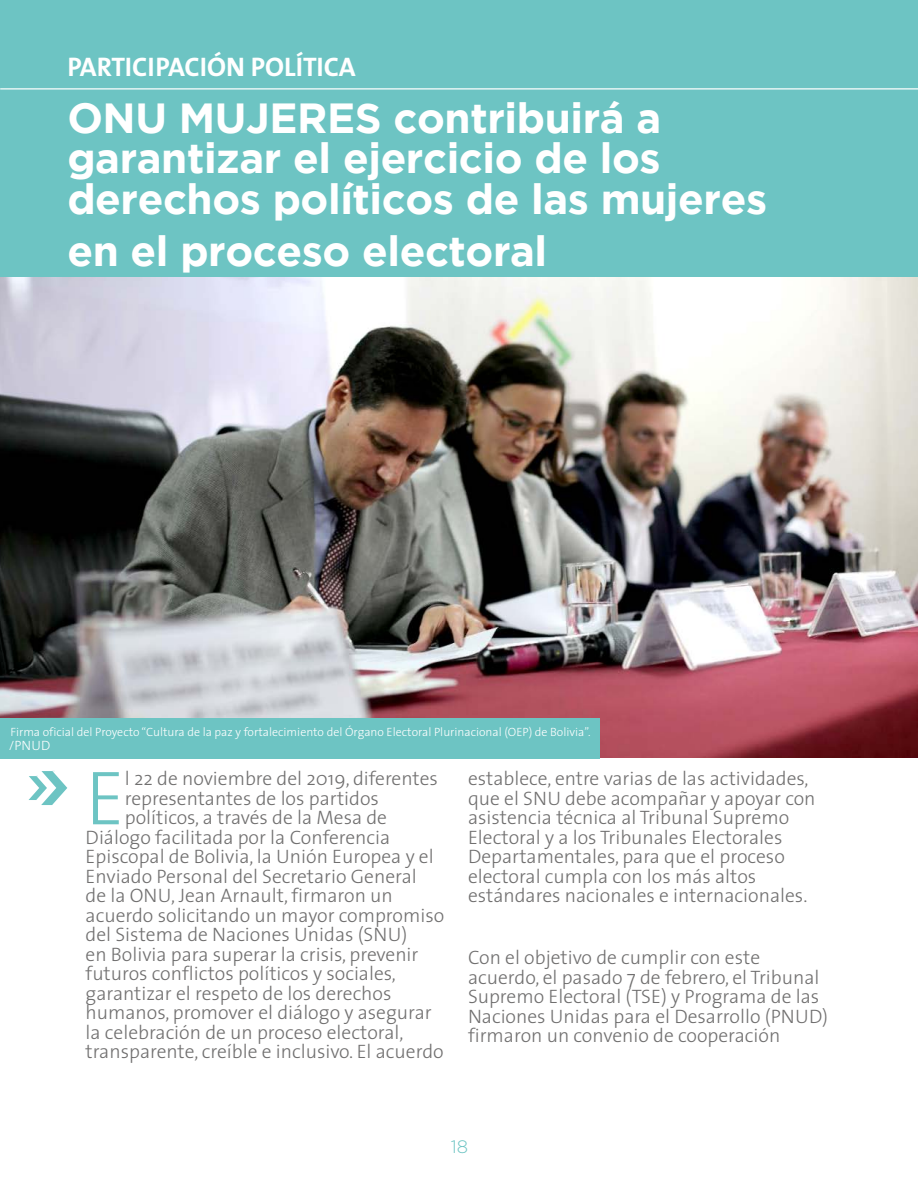
<style>
.page{position:relative;width:918px;height:1188px;background:#fff}
.page>*{position:absolute;margin:0;border:0;box-sizing:border-box;transform-origin:0 0}
.BODY_TEXT__ITALIC_OR{font:300 77.25px "The Sans";color:#6dc4c3}
.BODY_TEXT__ITALIC_OR-2{font:700 42px/40.5px "Gotham";letter-spacing:-.01em;color:#fff}
._02_Title__Large{font:700 27px "The Sans";color:#fff}
.BODY_TEXT__ITALIC_OR-3{font:300 19.5px/19.5px "The Sans";color:#706f6f}
.t1{font:300 18px "Gotham";color:#6dc4c3}
.t2{font:300 13.5px "The Sans";color:#fff}
.t3{font:300 12px "The Sans";color:#fff}
</style>
<div class="page">
<div style="left:0;top:0;width:918px;height:278px;background:#6dc4c3"></div>
<hr style="left:0;top:88px;width:918px;height:2px;background:#fff">
<svg style="left:29px;top:771px;width:38px;height:34px"></svg>
<img style="left:0;top:278px;width:918px;height:480px">
<div style="left:0;top:719px;width:600px;height:40px;background:#6dc4c3"></div>
<p class="_02_Title__Large" style="left:67px;top:44px;width:290px">PARTICIPACIÓN POLÍTICA</p>
<p class="BODY_TEXT__ITALIC_OR-2" style="left:67px;top:97px;width:701px">ONU MUJERES contribuirá a garantizar el ejercicio de los derechos políticos de las mujeres</p>
<p class="BODY_TEXT__ITALIC_OR-2" style="left:67px;top:230px;width:481px">en el proceso electoral</p>
<p class="t3" style="left:11px;top:722px;width:582px">Firma oficial del Proyecto “Cultura de la paz y fortalecimiento del Órgano Electoral Plurinacional (OEP) de Bolivia”.</p>
<p class="t2" style="left:9px;top:734px;width:43px">/PNUD</p>
<p class="BODY_TEXT__ITALIC_OR" style="left:86px;top:734px;width:41px">E</p>
<p class="BODY_TEXT__ITALIC_OR-3" style="left:125px;top:768px;width:315px">l 22 de noviembre del 2019, diferentes</p>
<p class="BODY_TEXT__ITALIC_OR-3" style="left:125px;top:788px;width:256px">representantes de los partidos</p>
<p class="BODY_TEXT__ITALIC_OR-3" style="left:125px;top:807px;width:264px">políticos, a través de la Mesa de</p>
<p class="BODY_TEXT__ITALIC_OR-3" style="left:86px;top:827px;width:306px">Diálogo facilitada por la Conferencia</p>
<p class="BODY_TEXT__ITALIC_OR-3" style="left:86px;top:846px;width:350px">Episcopal de Bolivia, la Unión Europea y el</p>
<p class="BODY_TEXT__ITALIC_OR-3" style="left:86px;top:866px;width:333px">Enviado Personal del Secretario General</p>
<p class="BODY_TEXT__ITALIC_OR-3" style="left:86px;top:885px;width:309px">de la ONU, Jean Arnault, firmaron un</p>
<p class="BODY_TEXT__ITALIC_OR-3" style="left:86px;top:905px;width:360px">acuerdo solicitando un mayor compromiso</p>
<p class="BODY_TEXT__ITALIC_OR-3" style="left:86px;top:924px;width:323px">del Sistema de Naciones Unidas (SNU)</p>
<p class="BODY_TEXT__ITALIC_OR-3" style="left:86px;top:944px;width:334px">en Bolivia para superar la crisis, prevenir</p>
<p class="BODY_TEXT__ITALIC_OR-3" style="left:86px;top:963px;width:312px">futuros conflictos políticos y sociales,</p>
<p class="BODY_TEXT__ITALIC_OR-3" style="left:86px;top:983px;width:307px">garantizar el respeto de los derechos</p>
<p class="BODY_TEXT__ITALIC_OR-3" style="left:86px;top:1002px;width:348px">humanos, promover el diálogo y asegurar</p>
<p class="BODY_TEXT__ITALIC_OR-3" style="left:86px;top:1022px;width:319px">la celebración de un proceso electoral,</p>
<p class="BODY_TEXT__ITALIC_OR-3" style="left:86px;top:1041px;width:360px">transparente, creíble e inclusivo. El acuerdo</p>
<p class="BODY_TEXT__ITALIC_OR-3" style="left:468px;top:768px;width:349px">establece, entre varias de las actividades, que el SNU debe acompañar y apoyar con asistencia técnica al Tribunal Supremo Electoral y a los Tribunales Electorales Departamentales, para que el proceso electoral cumpla con los más altos estándares nacionales e internacionales.</p>
<p class="BODY_TEXT__ITALIC_OR-3" style="left:468px;top:947px;width:362px">Con el objetivo de cumplir con este acuerdo, el pasado 7 de febrero, el Tribunal Supremo Electoral (TSE) y Programa de las Naciones Unidas para el Desarrollo (PNUD) firmaron un convenio de cooperación</p>
<p class="t1" style="left:451px;top:1137px;width:19px">18</p>
</div>
